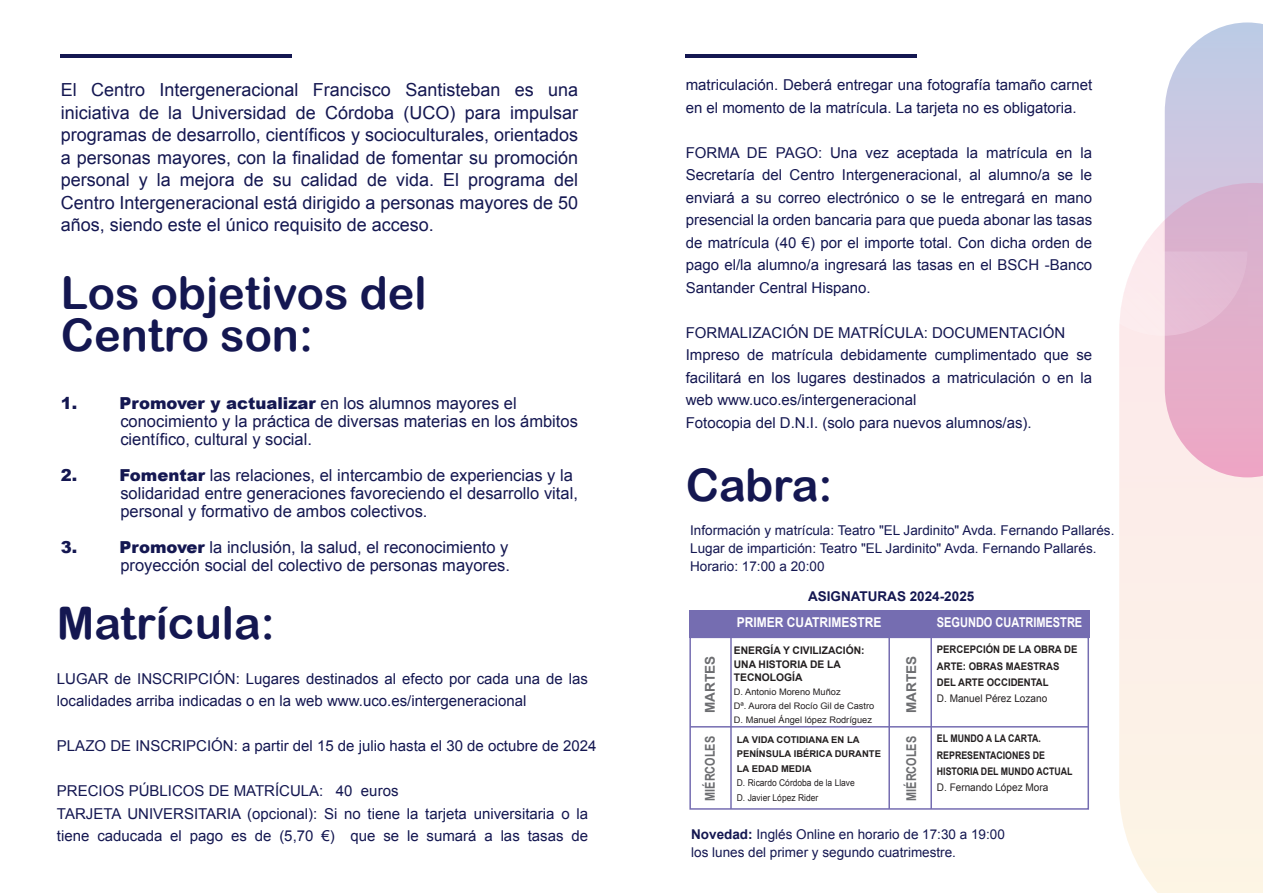
<style>
.page{position:relative;width:1263px;height:893px;background:#fff}
.page>*{position:absolute;margin:0;border:0;box-sizing:border-box;transform-origin:0 0}
.t1{font:45px/42px "Arial Rounded MT Bold";color:#141751}
.t2{font:18px/22.5px "Arial";color:#141751;text-align:justify}
.t3{font:16.5px/18px "Arial";color:#141751}
.t4{font:900 16.5px "Arial";color:#141751}
.t5{font:15px/22.5px "Arial";color:#141751}
.t6{font:13.5px/18px "Arial";color:#141751}
.t7{font:700 13.5px "Arial";color:#141751}
.t8{font:700 13.5px "Arial";color:#fff;scale:.82 1}
.t9{font:700 13.5px "Arial";color:#fff;scale:.89 1}
.t10{font:700 13.5px "Arial";color:#6c6d70;scale:.8 1}
.t11{font:700 13.5px "Arial";color:#6c6d70}
.t12{font:700 10.5px/16.2px "Arial";color:#231f20;scale:.84 1}
.t13{font:700 10.5px/16.2px "Arial";color:#231f20;scale:.91 1}
.t14{font:700 10.5px/14px "Arial";color:#231f20}
.t15{font:10.5px "Arial";color:#231f20;scale:.96 1}
.t16{font:700 9.3px/14.5px "Arial";color:#231f20}
.t17{font:9.3px/14.5px "Arial";color:#231f20;scale:.9 1}
.t18{font:9px/14px "Arial";color:#231f20}
.s1{font-weight:900}
.s2{font-weight:700}
</style>
<div class="page">
<div style="left:1119px;top:477px;width:144px;height:416px;background:#fcf1e8"></div>
<hr style="left:60px;top:54px;width:231px;height:3px;background:#141751">
<hr style="left:686px;top:54px;width:231px;height:3px;background:#141751">
<svg style="left:1119px;top:22px;width:144px;height:455px"></svg>
<div style="left:689px;top:610px;width:400px;height:27px;background:#756db1"></div>
<div style="left:689px;top:637px;width:400px;height:173px;border:2px solid #756db1"></div>
<hr style="left:730px;top:637px;width:2px;height:172px;background:#756db1">
<hr style="left:888px;top:637px;width:2px;height:172px;background:#756db1">
<hr style="left:930px;top:637px;width:2px;height:172px;background:#756db1">
<hr style="left:690px;top:726px;width:398px;height:2px;background:#756db1">
<p class="t2" style="left:61px;top:79px;width:519px">El Centro Intergeneracional Francisco Santisteban es una iniciativa de la Universidad de Córdoba (UCO) para impulsar programas de desarrollo, científicos y socioculturales, orientados a personas mayores, con la finalidad de fomentar su promoción personal y la mejora de su calidad de vida. El programa del Centro Intergeneracional está dirigido a personas mayores de 50 años, siendo este el único requisito de acceso.</p>
<h1 class="t1" style="left:61px;top:272px;width:368px">Los objetivos del<br>Centro son:</h1>
<p class="t4" style="left:61px;top:391px;width:18px">1.</p>
<p class="t3" style="left:120px;top:394px;width:460px"><span class="s1">Promover y actualizar</span> en los alumnos mayores el conocimiento y la práctica de diversas materias en los ámbitos científico, cultural y social.</p>
<p class="t4" style="left:61px;top:463px;width:18px">2.</p>
<p class="t3" style="left:120px;top:466px;width:460px"><span class="s1">Fomentar</span> las relaciones, el intercambio de experiencias y la solidaridad entre generaciones favoreciendo el desarrollo vital, personal y formativo de ambos colectivos.</p>
<p class="t4" style="left:61px;top:535px;width:18px">3.</p>
<p class="t3" style="left:120px;top:538px;width:392px"><span class="s1">Promover</span> la inclusión, la salud, el reconocimiento y proyección social del colectivo de personas mayores.</p>
<h1 class="t1" style="left:57px;top:601px;width:219px">Matrícula:</h1>
<p class="t5" style="left:57px;top:667px;width:533px">LUGAR de INSCRIPCIÓN: Lugares destinados al efecto por cada una de las localidades arriba indicadas o en la web www.uco.es/intergeneracional</p>
<p class="t5" style="left:57px;top:735px;width:541px">PLAZO DE INSCRIPCIÓN: a partir del 15 de julio hasta el 30 de octubre de 2024</p>
<p class="t5" style="left:57px;top:780px;width:533px">PRECIOS PÚBLICOS DE MATRÍCULA: 40 euros<br>TARJETA UNIVERSITARIA (opcional): Si no tiene la tarjeta universitaria o la tiene caducada el pago es de (5,70 €) que se le sumará a las tasas de</p>
<p class="t5" style="left:686px;top:74px;width:408px">matriculación. Deberá entregar una fotografía tamaño carnet en el momento de la matrícula. La tarjeta no es obligatoria.</p>
<p class="t5" style="left:686px;top:142px;width:408px;text-align:justify">FORMA DE PAGO: Una vez aceptada la matrícula en la Secretaría del Centro Intergeneracional, al alumno/a se le enviará a su correo electrónico o se le entregará en mano presencial la orden bancaria para que pueda abonar las tasas de matrícula (40 €) por el importe total. Con dicha orden de pago el/la alumno/a ingresará las tasas en el BSCH -Banco Santander Central Hispano.</p>
<p class="t5" style="left:686px;top:322px;width:408px">FORMALIZACIÓN DE MATRÍCULA: DOCUMENTACIÓN Impreso de matrícula debidamente cumplimentado que se facilitará en los lugares destinados a matriculación o en la web www.uco.es/intergeneracional<br>Fotocopia del D.N.I. (solo para nuevos alumnos/as).</p>
<h1 class="t1" style="left:686px;top:463px;width:148px">Cabra:</h1>
<p class="t6" style="left:690px;top:522px;width:426px">Información y matrícula: Teatro "EL Jardinito" Avda. Fernando Pallarés.<br>Lugar de impartición: Teatro "EL Jardinito" Avda. Fernando Pallarés.<br>Horario: 17:00 a 20:00</p>
<p class="t7" style="left:808px;top:587px;width:168px">ASIGNATURAS 2024-2025</p>
<p class="t9" style="left:737px;top:614px;width:164px">PRIMER CUATRIMESTRE</p>
<p class="t8" style="left:937px;top:614px;width:179px">SEGUNDO CUATRIMESTRE</p>
<p class="t13" style="left:937px;top:642px;width:156px">PERCEPCIÓN DE LA OBRA DE<br>ARTE: OBRAS MAESTRAS<br>DEL ARTE OCCIDENTAL</p>
<p class="t15" style="left:937px;top:692px;width:116px">D. Manuel Pérez Lozano</p>
<p class="t12" style="left:937px;top:731px;width:163px">EL MUNDO A LA CARTA.<br>REPRESENTACIONES DE<br>HISTORIA DEL MUNDO ACTUAL</p>
<p class="t15" style="left:937px;top:780px;width:118px">D. Fernando López Mora</p>
<p class="t6" style="left:691px;top:826px;width:315px"><span class="s2">Novedad:</span> Inglés Online en horario de 17:30 a 19:00 los lunes del primer y segundo cuatrimestre.</p>
<p class="t14" style="left:734px;top:643px;width:132px">ENERGÍA Y CIVILIZACIÓN:<br>UNA HISTORIA DE LA<br>TECNOLOGÍA</p>
<p class="t18" style="left:734px;top:685px;width:142px">D. Antonio Moreno Muñoz<br>Dª. Aurora del Rocío Gil de Castro<br>D. Manuel Ángel lópez Rodríguez</p>
<p class="t16" style="left:737px;top:732px;width:146px">LA VIDA COTIDIANA EN LA<br>PENÍNSULA IBÉRICA DURANTE<br>LA EDAD MEDIA</p>
<p class="t17" style="left:737px;top:776px;width:133px">D. Ricardo Córdoba de la Llave<br>D. Javier López Rider</p>
<p class="t11" style="left:701px;top:713px;width:58px;rotate:-90deg">MARTES</p>
<p class="t11" style="left:903px;top:713px;width:58px;rotate:-90deg">MARTES</p>
<p class="t10" style="left:903px;top:801px;width:82px;rotate:-90deg">MIÉRCOLES</p>
<p class="t10" style="left:701px;top:801px;width:82px;rotate:-90deg">MIÉRCOLES</p>
</div>
